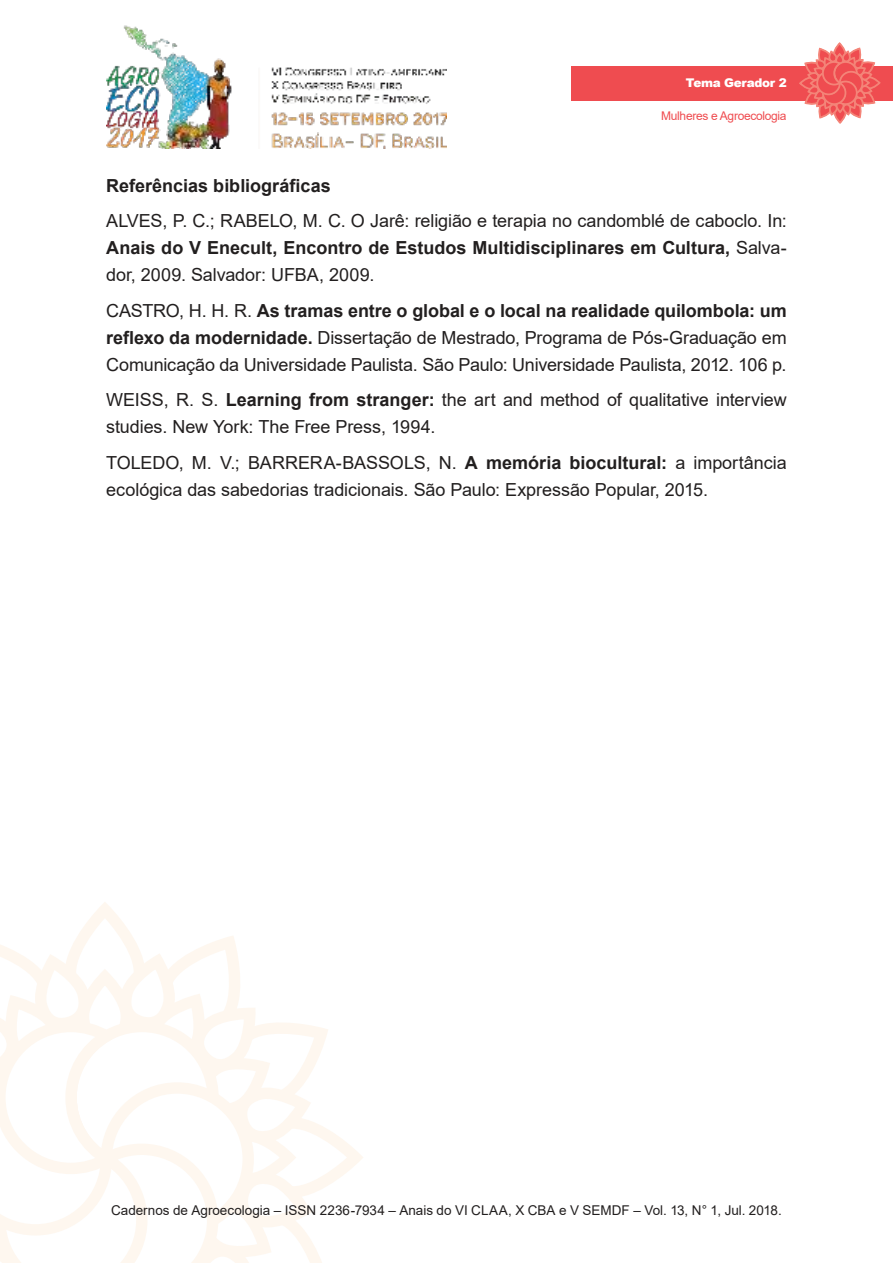
<style>
.page{position:relative;width:893px;height:1263px;background:#fff}
.page>*{position:absolute;margin:0;border:0;box-sizing:border-box;transform-origin:0 0}
.t1{font:18px/27px "Arial";letter-spacing:-.005em;color:#221f1f;text-align:justify}
.t2{font:700 18px "Arial";color:#221f1f}
.t3{font:13.5px "Arial";color:#221f1f}
.t4{font:12px "Arial";letter-spacing:-.025em;color:#ef4c50}
.t5{font:900 12px "Arial";letter-spacing:-.025em;color:#fff}
.s1{font-weight:700}
</style>
<div class="page">
<img style="left:106px;top:25px;width:340px;height:124px">
<svg style="left:0;top:910px;width:363px;height:353px"></svg>
<div style="left:571px;top:66px;width:322px;height:34px;background:#ef4c50"></div>
<svg style="left:798px;top:43px;width:83px;height:81px"></svg>
<p class="t5" style="left:686px;top:76px;width:102px">Tema Gerador 2</p>
<p class="t4" style="left:661px;top:112px;width:127px">Mulheres e Agroecologia</p>
<p class="t2" style="left:106px;top:179px;width:226px">Referências bibliográficas</p>
<p class="t1" style="left:106px;top:209px;width:682px">ALVES, P. C.; RABELO, M. C. O Jarê: religião e terapia no candomblé de caboclo. In:<br><span class="s1">Anais do V Enecult, Encontro de Estudos Multidisciplinares em Cultura,</span> Salva&shy;dor, 2009. Salvador: UFBA, 2009.</p>
<p class="t1" style="left:106px;top:299px;width:682px">CASTRO, H. H. R. <span class="s1">As tramas entre o global e o local na realidade quilombola: um reflexo da modernidade.</span> Dissertação de Mestrado, Programa de Pós-Graduação em Comunicação da Universidade Paulista. São Paulo: Universidade Paulista, 2012. 106 p.</p>
<p class="t1" style="left:106px;top:388px;width:682px">WEISS, R. S. <span class="s1">Learning from stranger:</span> the art and method of qualitative interview studies. New York: The Free Press, 1994.</p>
<p class="t1" style="left:106px;top:451px;width:682px">TOLEDO, M. V.; BARRERA-BASSOLS, N. <span class="s1">A memória biocultural:</span> a importância ecológica das sabedorias tradicionais. São Paulo: Expressão Popular, 2015.</p>
<p class="t3" style="left:111px;top:1205px;width:672px">Cadernos de Agroecologia – ISSN 2236-7934 – Anais do VI CLAA, X CBA e V SEMDF – Vol. 13, N° 1, Jul. 2018.</p>
</div>
